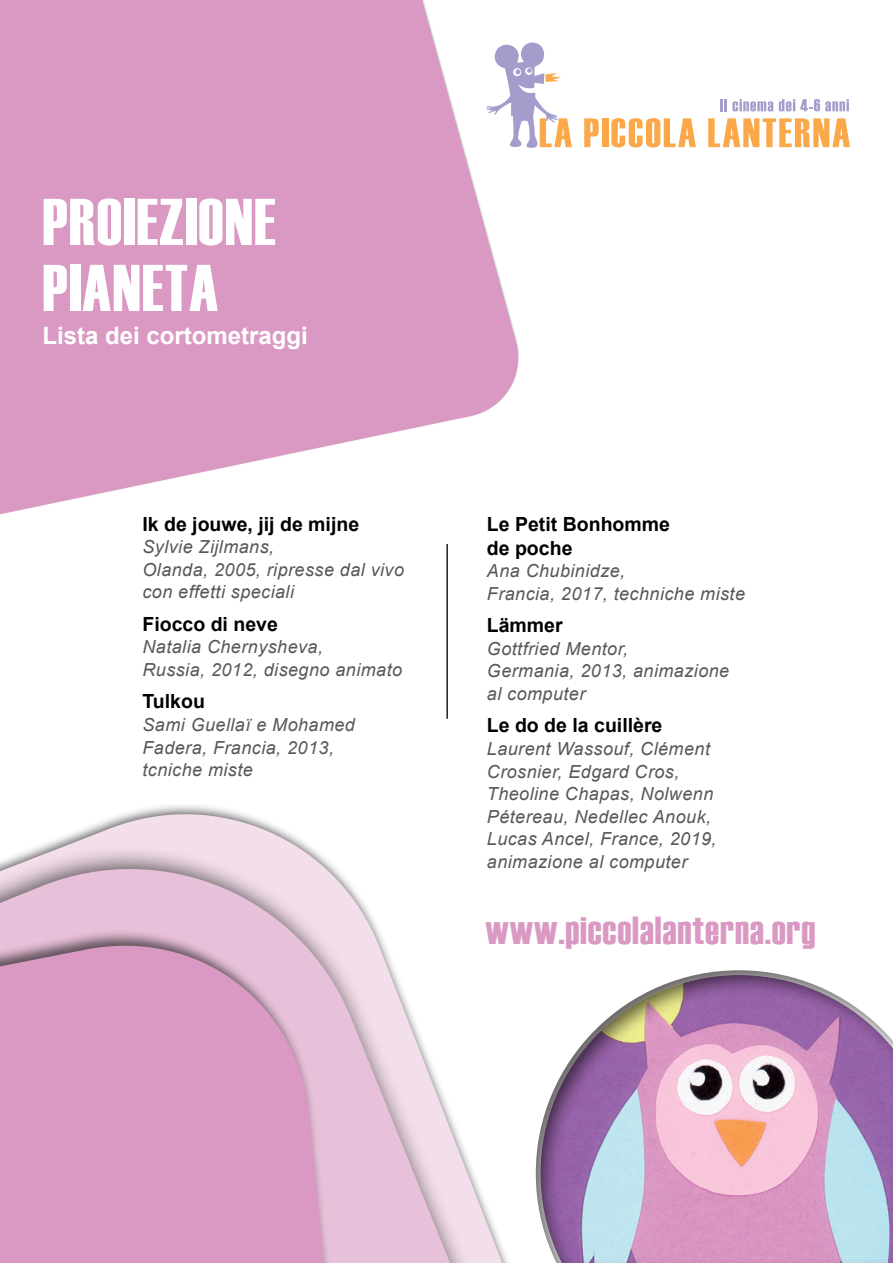
<style>
.page{position:relative;width:893px;height:1263px;background:#fff}
.page>*{position:absolute;margin:0;border:0;box-sizing:border-box;transform-origin:0 0}
.t1{font:66px/66px "Haettenschweiler";letter-spacing:.02em;color:#fff}
.t2{font:39px "Haettenschweiler";letter-spacing:.025em;color:#da99c3}
.t3{font:700 24px "Arial";color:#fff}
.t4{font:700 19.5px/24px "Arial";color:#000}
.t5{font:italic 18px/22.5px "Arial";letter-spacing:.025em;color:#57585a}
.s1{font-style:inherit}
</style>
<div class="page">
<svg style="left:0;top:0;width:519px;height:515px;fill:#da99c3"></svg>
<svg style="left:64px;top:805px;width:444px;height:458px"></svg>
<div style="left:0;top:845px;width:496px;height:418px;background:#231f20;opacity:.7"></div>
<svg style="left:0;top:837px;width:482px;height:426px"></svg>
<svg style="left:0;top:927px;width:357px;height:336px;background:#daa0c6"></svg>
<hr style="left:446px;top:544px;width:2px;height:175px;background:#231f20">
<div style="left:535px;top:968px;width:358px;height:295px;background:#231f20;opacity:.7"></div>
<svg style="left:584px;top:118px;width:15px;height:29px"></svg>
<div style="left:602px;top:118px;width:6px;height:29px;background:#faa84a"></div>
<svg style="left:611px;top:118px;width:85px;height:29px"></svg>
<svg style="left:708px;top:118px;width:142px;height:29px"></svg>
<svg style="left:721px;top:99px;width:52px;height:12px"></svg>
<svg style="left:779px;top:99px;width:70px;height:12px"></svg>
<svg style="left:486px;top:43px;width:86px;height:105px"></svg>
<h1 class="t1" style="left:43px;top:186px;width:235px">PROIEZIONE<br>PIANETA</h1>
<h3 class="t3" style="left:43px;top:320px;width:267px"><span class="s1">L</span>ista dei cortometraggi</h3>
<p class="t4" style="left:142px;top:513px;width:218px">Ik de jouwe, jij de mijne</p>
<p class="t5" style="left:142px;top:536px;width:263px">Sylvie Zijlmans,<br>Olanda, 2005, ripresse dal vivo con effetti speciali</p>
<p class="t4" style="left:142px;top:613px;width:137px">Fiocco di neve</p>
<p class="t5" style="left:142px;top:636px;width:261px">Natalia Chernysheva,<br>Russia, 2012, disegno animato</p>
<p class="t4" style="left:142px;top:690px;width:64px">Tulkou</p>
<p class="t5" style="left:142px;top:714px;width:214px">Sami Guellaï e Mohamed<br>Fadera, Francia, 2013, tcniche miste</p>
<p class="t4" style="left:487px;top:513px;width:185px">Le Petit Bonhomme de poche</p>
<p class="t5" style="left:487px;top:560px;width:260px">Ana Chubinidze,<br>Francia, 2017, techniche miste</p>
<p class="t4" style="left:487px;top:614px;width:77px">Lämmer</p>
<p class="t5" style="left:487px;top:638px;width:244px">Gottfried Mentor,<br>Germania, 2013, animazione al computer</p>
<p class="t4" style="left:487px;top:714px;width:177px">Le do de la cuillère</p>
<p class="t5" style="left:487px;top:738px;width:231px">Laurent Wassouf, Clément<br>Crosnier, Edgard Cros,<br>Theoline Chapas, Nolwenn<br>Pétereau, Nedellec Anouk,<br>Lucas Ancel, France, 2019, animazione al computer</p>
<h2 class="t2" style="left:486px;top:908px;width:331px">www.piccolalanterna.org</h2>
</div>
